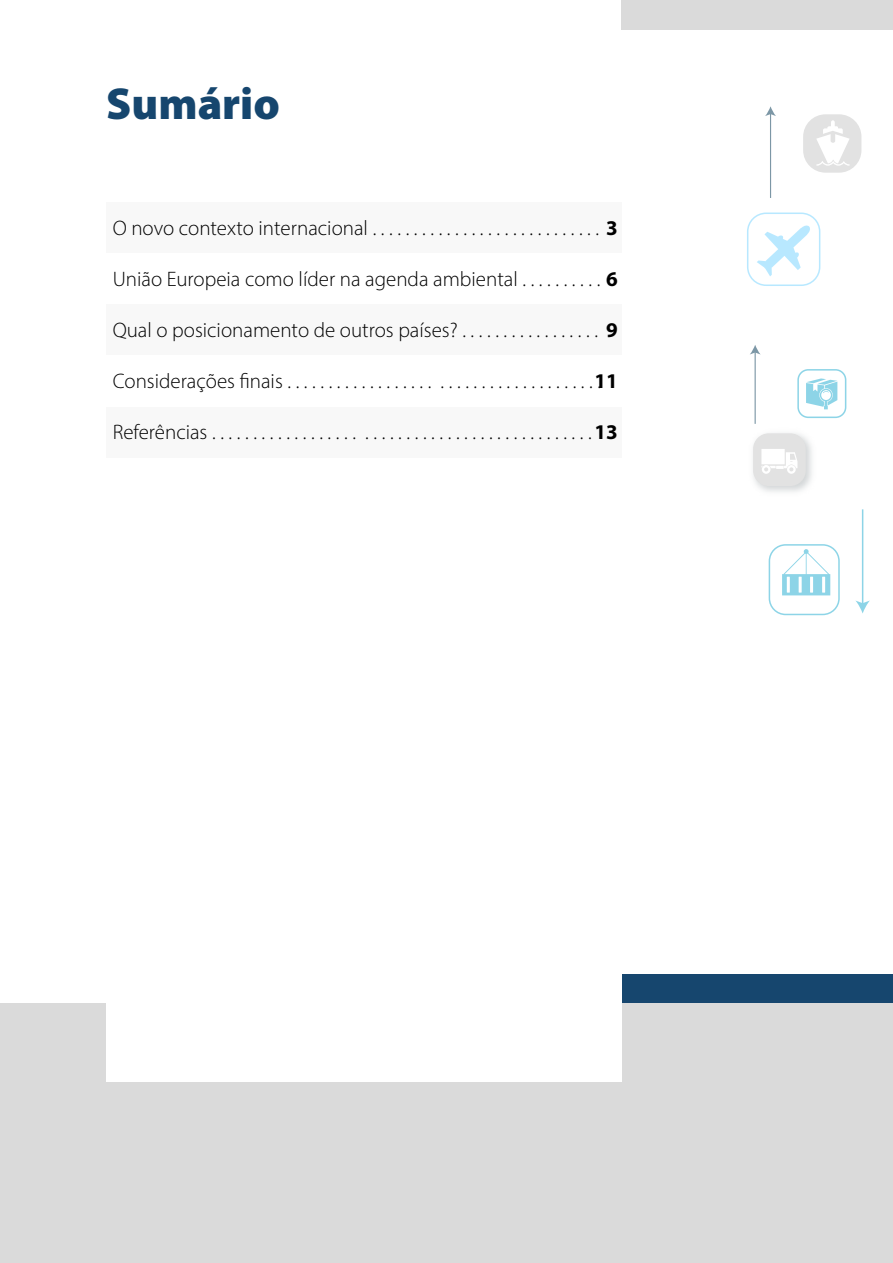
<style>
.page{position:relative;width:893px;height:1263px;background:#fff}
.page>*{position:absolute;margin:0;border:0;box-sizing:border-box;transform-origin:0 0}
.t1{font:900 45px "Myriad Pro";color:#16466e}
.t2{font:300 21px "Myriad Pro";color:#000}
.t3{font:700 21px "Myriad Pro";color:#000}
.s1{font-weight:700}
</style>
<div class="page">
<div style="left:106px;top:202px;width:516px;height:51px;background:#f8f8f8"></div>
<div style="left:106px;top:304px;width:516px;height:51px;background:#f8f8f8"></div>
<div style="left:106px;top:408px;width:516px;height:50px;background:#f8f8f8"></div>
<div style="left:622px;top:0;width:271px;height:30px;background:#dadada"></div>
<div style="left:622px;top:974px;width:271px;height:29px;background:#16466e"></div>
<div style="left:0;top:1003px;width:893px;height:260px;background:#dadada"></div>
<div style="left:803px;top:114px;width:58px;height:59px;background:#e2e2e2;border-radius:22px"></div>
<svg style="left:817px;top:120px;width:33px;height:46px"></svg>
<div style="left:797px;top:369px;width:49px;height:49px;border:2px solid #38b5d5;border-radius:10px"></div>
<svg style="left:806px;top:378px;width:31px;height:31px"></svg>
<div style="left:747px;top:212px;width:73px;height:74px;border:2px solid #40c4ff;border-radius:18px"></div>
<svg style="left:757px;top:225px;width:53px;height:51px"></svg>
<div style="left:769px;top:544px;width:71px;height:71px;border:2px solid #38b5d5;border-radius:16px"></div>
<svg style="left:782px;top:549px;width:48px;height:46px"></svg>
<div style="left:753px;top:433px;width:53px;height:53px;background:#e2e2e2;border-radius:16px"></div>
<svg style="left:761px;top:449px;width:36px;height:25px"></svg>
<hr style="left:770px;top:113px;width:1px;height:85px;background:#1a4963">
<svg style="left:765px;top:106px;width:11px;height:10px"></svg>
<hr style="left:755px;top:352px;width:1px;height:72px;background:#1a4963">
<svg style="left:750px;top:345px;width:10px;height:9px"></svg>
<hr style="left:862px;top:509px;width:1px;height:95px;background:#38b5d5">
<svg style="left:855px;top:600px;width:15px;height:13px"></svg>
<div style="left:106px;top:497px;width:516px;height:585px;background:#fff"></div>
<h1 class="t1" style="left:106px;top:78px;width:175px">Sumário</h1>
<p class="t2" style="left:113px;top:215px;width:506px">O novo contexto internacional . . . . . . . . . . . . . . . . . . . . . . . . . . . . <span class="s1">3</span></p>
<p class="t2" style="left:113px;top:266px;width:506px">União Europeia como líder na agenda ambiental . . . . . . . . . . <span class="s1">6</span></p>
<p class="t2" style="left:113px;top:317px;width:506px">Qual o posicionamento de outros países? . . . . . . . . . . . . . . . . . <span class="s1">9</span></p>
<p class="t2" style="left:113px;top:368px;width:490px">Considerações finais . . . . . . . . . . . . . . . . . . . . . . . . . . . . . . . . . . . . . .</p>
<p class="t2" style="left:113px;top:419px;width:506px">Referências . . . . . . . . . . . . . . . . . . . . . . . . . . . . . . . . . . . . . . . . . . . . . .<span class="s1">13</span></p>
<p class="t3" style="left:594px;top:367px;width:25px">11</p>
</div>
